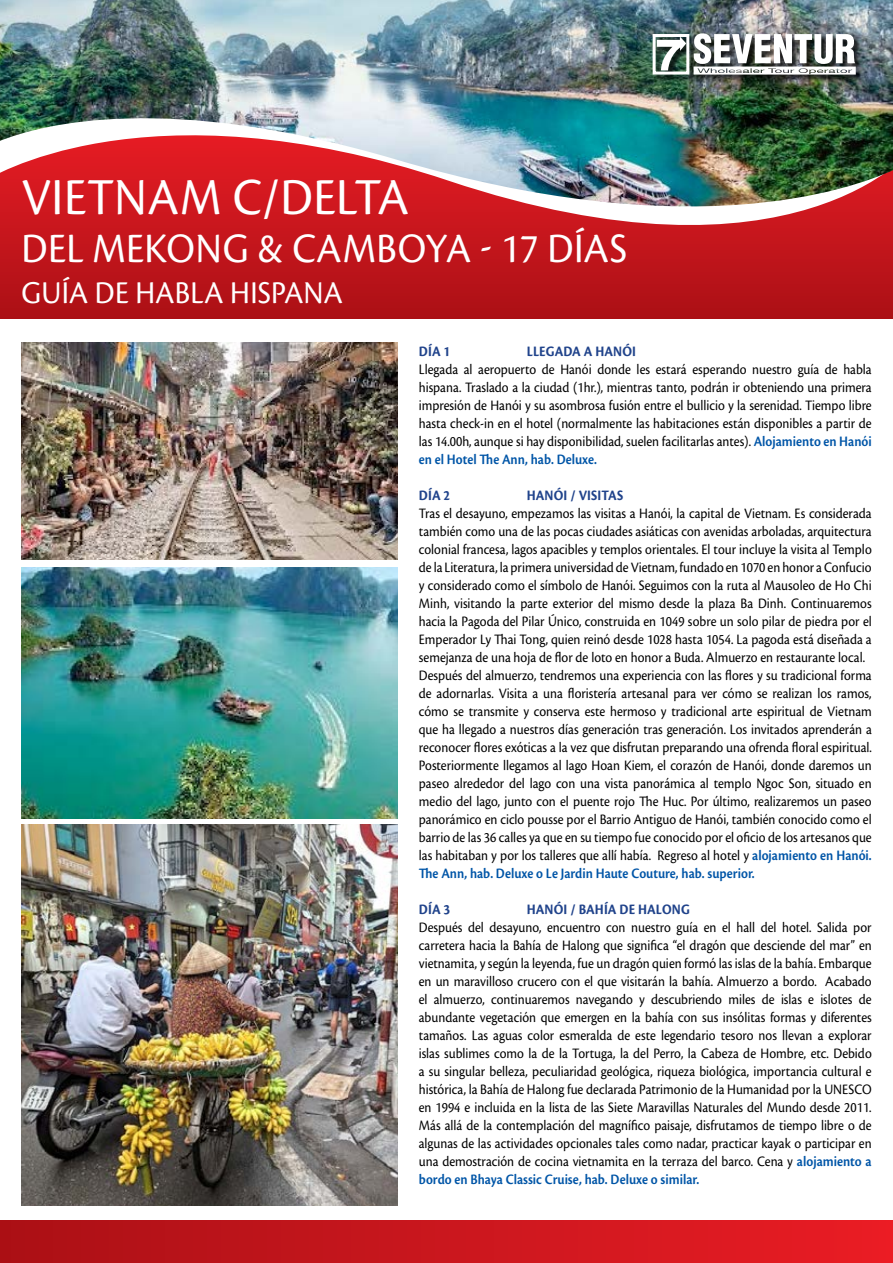
<style>
.page{position:relative;width:893px;height:1263px;background:#fff}
.page>*{position:absolute;margin:0;border:0;box-sizing:border-box;transform-origin:0 0}
.t1{font:54px "Cronos Pro";color:#fff;scale:.92 1}
.t2{font:43.5px "Cronos Pro";letter-spacing:.01em;color:#fff;scale:.92 1}
.t3{font:33px "Cronos Pro";letter-spacing:.01em;color:#fff;scale:.92 1}
.t4{font:15px/18px "Cronos Pro";color:#000;text-align:justify;scale:.9 1}
.t5{font:700 15px "Cronos Pro";letter-spacing:.005em;color:#20438b;scale:.9 1}
.s1{font-weight:600;color:#0055a7}
</style>
<div class="page">
<div style="left:0;top:125px;width:893px;height:194px;background:#b21117"></div>
<svg style="left:0;top:208px;width:893px;height:67px;fill:#c4161c"></svg>
<img style="left:0;top:0;width:893px;height:208px">
<div style="left:0;top:1220px;width:893px;height:43px;background:linear-gradient(to right,#ab1016,#ea1d25)"></div>
<img style="left:21px;top:342px;width:377px;height:217px">
<img style="left:21px;top:825px;width:377px;height:380px">
<div style="left:653px;top:34px;width:211px;height:49px;background:#000;opacity:.77"></div>
<div style="left:653px;top:34px;width:36px;height:41px;border:3px solid #fff"></div>
<svg style="left:657px;top:37px;width:29px;height:33px"></svg>
<svg style="left:694px;top:33px;width:162px;height:42px"></svg>
<img style="left:21px;top:568px;width:377px;height:251px">
<h1 class="t1" style="left:22px;top:166px;width:81px">vietnam</h1>
<h1 class="t1" style="left:233px;top:166px;width:80px">c/delta</h1>
<h2 class="t2" style="left:21px;top:224px;width:106px">del mekon</h2>
<h2 class="t2" style="left:223px;top:224px;width:106px">g &amp; cambo</h2>
<h2 class="t2" style="left:426px;top:224px;width:196px">ya - 17 días</h2>
<h3 class="t3" style="left:21px;top:274px;width:144px">guía de habla</h3>
<h3 class="t3" style="left:230px;top:274px;width:50px">hispana</h3>
<p class="t5" style="left:419px;top:343px;width:36px">DÍA 1</p>
<p class="t5" style="left:527px;top:343px;width:123px">LLEGADA A HANÓI</p>
<p class="t4" style="left:419px;top:360px;width:505px">Llegada al aeropuerto de Hanói donde les estará esperando nuestro guía de habla hispana. Traslado a la ciudad (1hr.), mientras tanto, podrán ir obteniendo una primera impresión de Hanói y su asombrosa fusión entre el bullicio y la serenidad. Tiempo libre hasta check-in en el hotel (normalmente las habitaciones están disponibles a partir de las 14.00h, aunque si hay disponibilidad, suelen facilitarlas antes). <span class="s1">Alojamiento en Hanói en el Hotel The Ann, hab. Deluxe.</span></p>
<p class="t5" style="left:419px;top:487px;width:36px">DÍA 2</p>
<p class="t5" style="left:527px;top:487px;width:109px">HANÓI / VISITAS</p>
<p class="t4" style="left:419px;top:504px;width:505px;text-align:left">Tras el desayuno, empezamos las visitas a Hanói, la capital de Vietnam. Es considerada también como una de las pocas ciudades asiáticas con avenidas arboladas, arquitectura colonial francesa, lagos apacibles y templos orientales. El tour incluye la visita al Templo de la Literatura, la primera universidad de Vietnam, fundado en 1070 en honor a Confucio y considerado como el símbolo de Hanói. Seguimos con la ruta al Mausoleo de Ho Chi Minh, visitando la parte exterior del mismo desde la plaza Ba Dinh. Continuaremos hacia la Pagoda del Pilar Único, construida en 1049 sobre un solo pilar de piedra por el Emperador Ly Thai Tong, quien reinó desde 1028 hasta 1054. La pagoda está diseñada a semejanza de una hoja de flor de loto en honor a Buda. Almuerzo en restaurante local.<br>Después del almuerzo, tendremos una experiencia con las flores y su tradicional forma de adornarlas. Visita a una floristería artesanal para ver cómo se realizan los ramos, cómo se transmite y conserva este hermoso y tradicional arte espiritual de Vietnam que ha llegado a nuestros días generación tras generación. Los invitados aprenderán a reconocer flores exóticas a la vez que disfrutan preparando una ofrenda floral espiritual.<br>Posteriormente llegamos al lago Hoan Kiem, el corazón de Hanói, donde daremos un paseo alrededor del lago con una vista panorámica al templo Ngoc Son, situado en medio del lago, junto con el puente rojo The Huc. Por último, realizaremos un paseo panorámico en ciclo pousse por el Barrio Antiguo de Hanói, también conocido como el barrio de las 36 calles ya que en su tiempo fue conocido por el oficio de los artesanos que las habitaban y por los talleres que allí había. Regreso al hotel y <span class="s1">alojamiento en Hanói.<br>The Ann, hab. Deluxe o Le Jardin Haute Couture, hab. superior.</span></p>
<p class="t5" style="left:419px;top:901px;width:36px">DÍA 3</p>
<p class="t5" style="left:527px;top:901px;width:182px">HANÓI / BAHÍA DE HALONG</p>
<p class="t4" style="left:419px;top:918px;width:505px">Después del desayuno, encuentro con nuestro guía en el hall del hotel. Salida por carretera hacia la Bahía de Halong que significa “el dragón que desciende del mar” en vietnamita, y según la leyenda, fue un dragón quien formó las islas de la bahía. Embarque en un maravilloso crucero con el que visitarán la bahía. Almuerzo a bordo. Acabado el almuerzo, continuaremos navegando y descubriendo miles de islas e islotes de abundante vegetación que emergen en la bahía con sus insólitas formas y diferentes tamaños. Las aguas color esmeralda de este legendario tesoro nos llevan a explorar islas sublimes como la de la Tortuga, la del Perro, la Cabeza de Hombre, etc. Debido a su singular belleza, peculiaridad geológica, riqueza biológica, importancia cultural e histórica, la Bahía de Halong fue declarada Patrimonio de la Humanidad por la UNESCO en 1994 e incluida en la lista de las Siete Maravillas Naturales del Mundo desde 2011.<br>Más allá de la contemplación del magnífico paisaje, disfrutamos de tiempo libre o de algunas de las actividades opcionales tales como nadar, practicar kayak o participar en una demostración de cocina vietnamita en la terraza del barco. Cena y <span class="s1">alojamiento a bordo en Bhaya Classic Cruise, hab. Deluxe o similar.</span></p>
</div>
